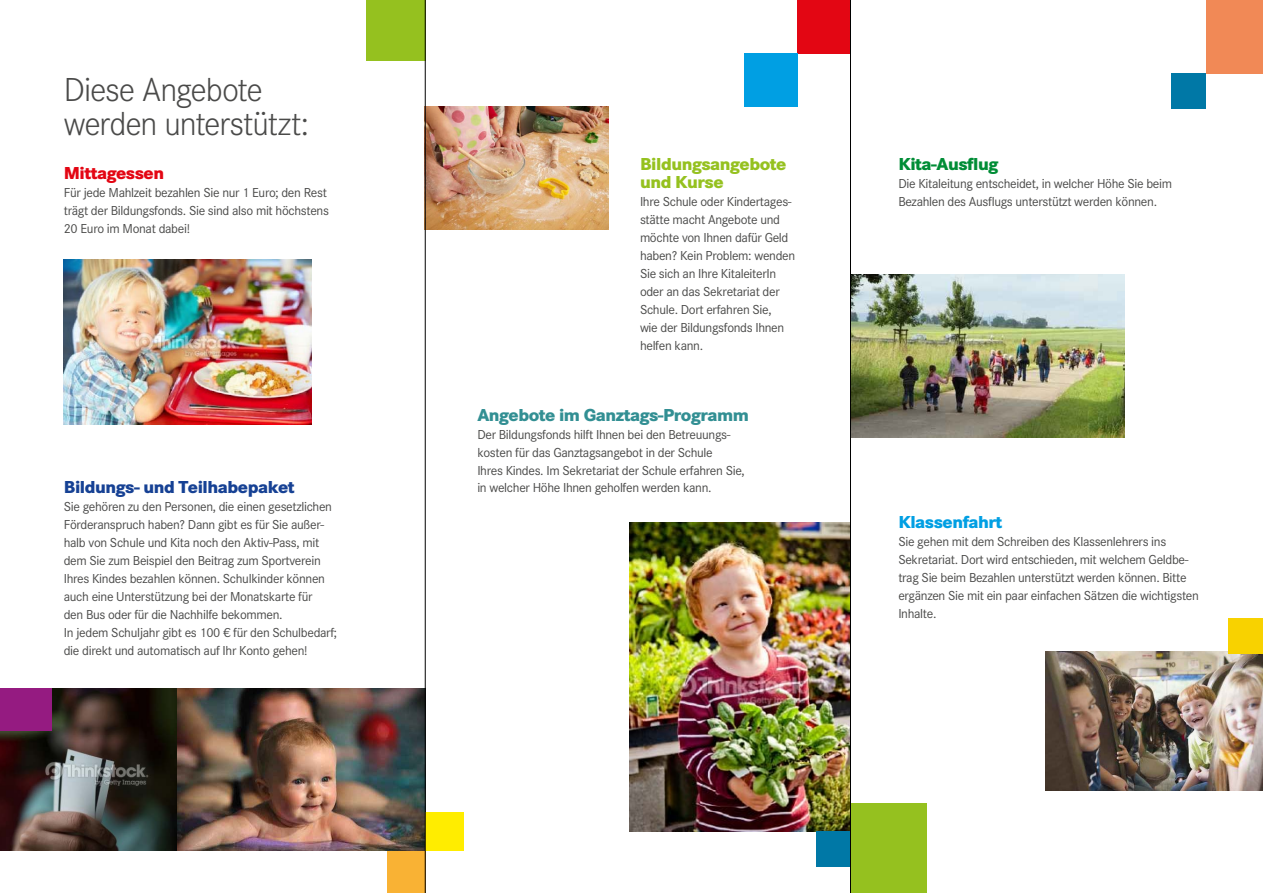
<style>
.page{position:relative;width:1263px;height:893px;background:#fff}
.page>*{position:absolute;margin:0;border:0;box-sizing:border-box;transform-origin:0 0}
.t1{font:300 34.5px/34.5px "Corporate S";letter-spacing:-.035em;color:#4a4a49}
.t2{font:800 18px "Corporate S";letter-spacing:-.025em;color:#328f93}
.t3{font:800 18px "Corporate S";letter-spacing:-.025em;color:#164194}
.t4{font:800 18px/18px "Corporate S";letter-spacing:-.025em;color:#95c11f}
.t5{font:800 18px "Corporate S";letter-spacing:-.025em;color:#009fe3}
.t6{font:800 18px "Corporate S";letter-spacing:-.025em;color:#008d36}
.t7{font:800 18px "Corporate S";letter-spacing:-.025em;color:#e30613}
.t8{font:13.5px/18px "Corporate S";letter-spacing:-.025em;color:#4a4a49}
</style>
<div class="page">
<img style="left:0;top:688px;width:177px;height:162px">
<img style="left:424px;top:107px;width:185px;height:122px">
<div style="left:366px;top:0;width:59px;height:61px;background:#95c11f"></div>
<div style="left:1206px;top:0;width:57px;height:73px;background:#f18956"></div>
<div style="left:1171px;top:73px;width:35px;height:36px;background:#0078a6"></div>
<div style="left:0;top:688px;width:51px;height:43px;background:#951b81"></div>
<div style="left:387px;top:850px;width:38px;height:43px;background:#f9b234"></div>
<div style="left:850px;top:804px;width:77px;height:89px;background:#95c11f"></div>
<div style="left:797px;top:0;width:53px;height:53px;background:#e30613"></div>
<div style="left:744px;top:53px;width:53px;height:53px;background:#009fe3"></div>
<img style="left:177px;top:688px;width:248px;height:162px">
<img style="left:630px;top:522px;width:220px;height:309px">
<img style="left:851px;top:275px;width:273px;height:162px">
<img style="left:1045px;top:651px;width:218px;height:140px">
<div style="left:425px;top:812px;width:38px;height:38px;background:#ffed00"></div>
<div style="left:816px;top:831px;width:34px;height:36px;background:#0078a6"></div>
<hr style="left:425px;top:0;width:1px;height:893px;background:#000">
<hr style="left:850px;top:0;width:1px;height:893px;background:#000">
<div style="left:1228px;top:618px;width:35px;height:35px;background:#f8d200"></div>
<img style="left:64px;top:259px;width:248px;height:166px">
<h1 class="t1" style="left:64px;top:72px;width:247px">Diese Angebote werden unterstützt:</h1>
<h2 class="t7" style="left:64px;top:162px;width:102px">Mittagessen</h2>
<p class="t8" style="left:64px;top:183px;width:267px">Für jede Mahlzeit bezahlen Sie nur 1 Euro; den Rest trägt der Bildungsfonds. Sie sind also mit höchstens<br>20 Euro im Monat dabei!</p>
<h2 class="t4" style="left:640px;top:156px;width:148px">Bildungsangebote und Kurse</h2>
<p class="t8" style="left:640px;top:193px;width:157px">Ihre Schule oder Kindertages&shy;stätte macht Angebote und möchte von Ihnen dafür Geld haben? Kein Problem: wenden<br>Sie sich an Ihre KitaleiterIn oder an das Sekretariat der<br>Schule. Dort erfahren Sie,<br>wie der Bildungsfonds Ihnen helfen kann.</p>
<h2 class="t2" style="left:477px;top:404px;width:273px">Angebote im Ganztags-Programm</h2>
<p class="t8" style="left:477px;top:425px;width:269px">Der Bildungsfonds hilft Ihnen bei den Betreuungs&shy;kosten für das Ganztagsangebot in der Schule<br>Ihres Kindes. Im Sekretariat der Schule erfahren Sie,</p>
<h2 class="t3" style="left:64px;top:476px;width:232px">Bildungs- und Teilhabepaket</h2>
<p class="t8" style="left:477px;top:479px;width:236px">in welcher Höhe Ihnen geholfen werden kann.</p>
<p class="t8" style="left:64px;top:497px;width:275px">Sie gehören zu den Personen, die einen gesetzlichen Förderanspruch haben? Dann gibt es für Sie außer&shy;halb von Schule und Kita noch den Aktiv-Pass, mit dem Sie zum Beispiel den Beitrag zum Sportverein Ihres Kindes bezahlen können. Schulkinder können auch eine Unterstützung bei der Monatskarte für<br>den Bus oder für die Nachhilfe bekommen.<br>In jedem Schuljahr gibt es 100 € für den Schulbedarf; die direkt und automatisch auf Ihr Konto gehen!</p>
<h2 class="t6" style="left:898px;top:153px;width:101px">Kita-Ausflug</h2>
<p class="t8" style="left:898px;top:174px;width:275px">Die Kitaleitung entscheidet, in welcher Höhe Sie beim<br>Bezahlen des Ausflugs unterstützt werden können.</p>
<h2 class="t5" style="left:898px;top:511px;width:106px">Klassenfahrt</h2>
<p class="t8" style="left:898px;top:532px;width:302px">Sie gehen mit dem Schreiben des Klassenlehrers ins Sekretariat. Dort wird entschieden, mit welchem Geldbe&shy;trag Sie beim Bezahlen unterstützt werden können. Bitte ergänzen Sie mit ein paar einfachen Sätzen die wichtigsten Inhalte.</p>
</div>
